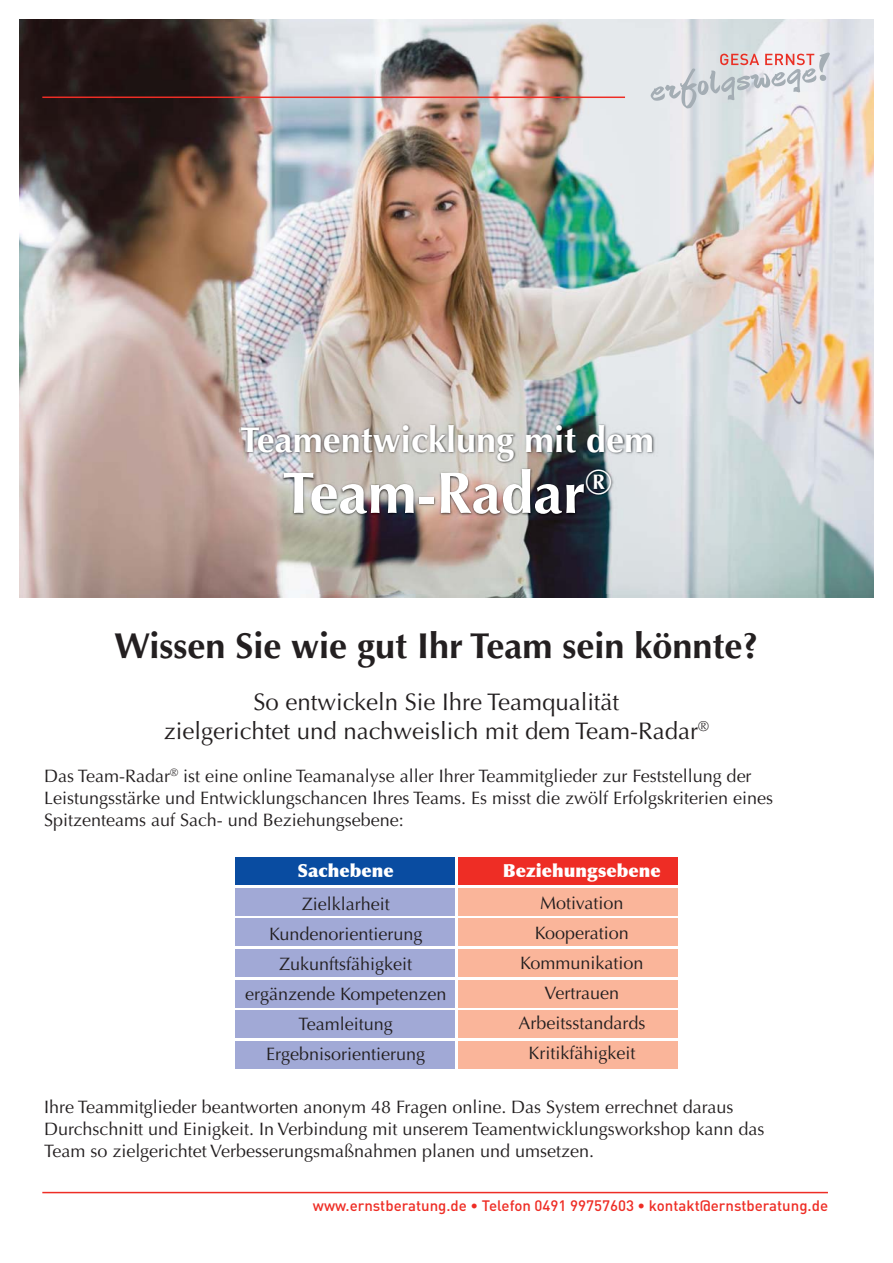
<style>
.page{position:relative;width:893px;height:1263px;background:#fff}
.page>*{position:absolute;margin:0;border:0;box-sizing:border-box;transform-origin:0 0}
.t1{font:700 58.5px "Optima";color:#fff}
.t2{font:700 36px "Optima";color:#231f20}
.t3{font:700 36px "Optima";color:#fff}
.t4{font:24px/29.4px "Optima";color:#231f20;text-align:center}
.t5{font:18px/30px "Optima";color:#231f20}
.t6{font:900 18px "Optima";color:#fff}
.t7{font:500 15px "DIN";color:#ee2d25}
</style>
<div class="page">
<hr style="left:42px;top:1192px;width:785px;height:1px;background:#ee2d25">
<img style="left:20px;top:20px;width:853px;height:577px">
<svg style="left:650px;top:53px;width:179px;height:55px"></svg>
<hr style="left:42px;top:97px;width:583px;height:1px;background:#ee2d25">
<img style="left:20px;top:417px;width:853px;height:177px">
<div style="left:235px;top:857px;width:219px;height:28px;background:#094ca1"></div>
<div style="left:235px;top:888px;width:219px;height:28px;background:#a1a9d6"></div>
<div style="left:235px;top:919px;width:219px;height:27px;background:#a1a9d6"></div>
<div style="left:235px;top:949px;width:219px;height:28px;background:#a1a9d6"></div>
<div style="left:235px;top:980px;width:219px;height:27px;background:#a1a9d6"></div>
<div style="left:235px;top:1011px;width:219px;height:27px;background:#a1a9d6"></div>
<div style="left:235px;top:1041px;width:219px;height:28px;background:#a1a9d6"></div>
<div style="left:457px;top:857px;width:220px;height:28px;background:#ee2d25"></div>
<div style="left:457px;top:888px;width:220px;height:28px;background:#fab59a"></div>
<div style="left:457px;top:919px;width:220px;height:27px;background:#fab59a"></div>
<div style="left:457px;top:949px;width:220px;height:28px;background:#fab59a"></div>
<div style="left:457px;top:980px;width:220px;height:27px;background:#fab59a"></div>
<div style="left:457px;top:1011px;width:220px;height:27px;background:#fab59a"></div>
<div style="left:457px;top:1041px;width:220px;height:28px;background:#fab59a"></div>
<h2 class="t3" style="left:240px;top:425px;width:415px">Teamentwicklung mit dem</h2>
<h1 class="t1" style="left:282px;top:469px;width:331px">Team-Radar<sup>®</sup></h1>
<h2 class="t2" style="left:114px;top:631px;width:645px">Wissen Sie wie gut Ihr Team sein könnte?</h2>
<h3 class="t4" style="left:164px;top:689px;width:546px">So entwickeln Sie Ihre Teamqualität<br>zielgerichtet und nachweislich mit dem Team-Radar<sup>®</sup></h3>
<p class="t5" style="left:44px;top:767px;width:730px;line-height:22px">Das Team-Radar<sup>®</sup> ist eine online Teamanalyse aller Ihrer Teammitglieder zur Feststellung der<br>Leistungsstärke und Entwicklungschancen Ihres Teams. Es misst die zwölf Erfolgskriterien eines<br>Spitzenteams auf Sach- und Beziehungsebene:</p>
<p class="t6" style="left:297px;top:863px;width:98px">Sachebene</p>
<p class="t5" style="left:245px;top:890px;width:203px;text-align:center">Zielklarheit<br>Kundenorientierung<br>Zukunftsfähigkeit ergänzende Kompetenzen<br>Teamleitung<br>Ergebnisorientierung</p>
<p class="t6" style="left:503px;top:863px;width:159px">Beziehungsebene</p>
<p class="t5" style="left:518px;top:890px;width:128px;text-align:center">Motivation<br>Kooperation<br>Kommunikation<br>Vertrauen<br>Arbeitsstandards<br>Kritikfähigkeit</p>
<p class="t5" style="left:44px;top:1097px;width:721px;line-height:22px">Ihre Teammitglieder beantworten anonym 48 Fragen online. Das System errechnet daraus<br>Durchschnitt und Einigkeit. In Verbindung mit unserem Teamentwicklungsworkshop kann das<br>Team so zielgerichtet Verbesserungsmaßnahmen planen und umsetzen.</p>
<p class="t7" style="left:313px;top:1200px;width:516px">www.ernstberatung.de • Telefon 0491 99757603 • kontakt@ernstberatung.de</p>
</div>
